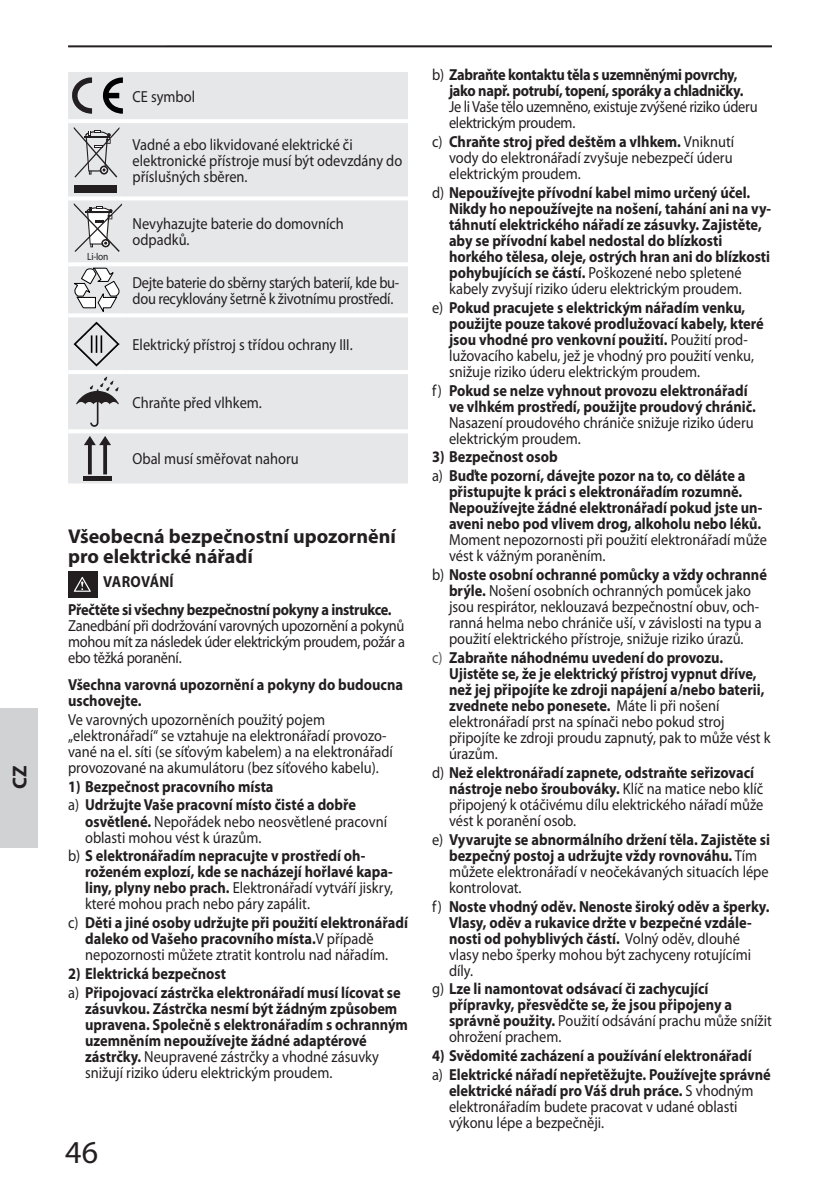
<style>
.page{position:relative;width:840px;height:1191px;background:#fff}
.page>*{position:absolute;margin:0;border:0;box-sizing:border-box;transform-origin:0 0}
.t1{font:32px "Myriad Pro";color:#231f20}
.t2{font:700 20px/20px "Myriad Pro";color:#231f20}
.t3{font:700 16px/16px "Myriad Pro";color:#231f20;scale:.9 1}
.t4{font:16px/16px "Myriad Pro";color:#231f20;scale:.9 1}
.t5{font:16px/16px "Myriad Pro";letter-spacing:-.02em;color:#231f20;scale:.9 1}
.t6{font:700 16px/27.4px "Myriad Pro";letter-spacing:-.02em;color:#231f20;scale:.9 1}
.t7{font:10.4px "Myriad Pro";color:#231f20;scale:.9 1}
.s1{font-weight:400}
.s2{font-weight:700}
.s3{font-weight:400;color:#5a565a}
</style>
<div class="page">
<hr style="left:68px;top:45px;width:703px;height:2px;background:#231f20">
<div style="left:0;top:708px;width:38px;height:138px;background:#d1d2d4"></div>
<div style="left:68px;top:72px;width:340px;height:411px;background:#e6e7e9"></div>
<svg style="left:68px;top:196px;width:59px;height:4px"></svg>
<svg style="left:127px;top:196px;width:281px;height:4px"></svg>
<hr style="left:68px;top:262px;width:59px;height:4px;background:#fff">
<hr style="left:68px;top:313px;width:59px;height:4px;background:#fff">
<hr style="left:127px;top:313px;width:281px;height:4px;background:#fff">
<hr style="left:68px;top:370px;width:59px;height:4px;background:#fff">
<hr style="left:68px;top:429px;width:59px;height:4px;background:#fff">
<hr style="left:127px;top:429px;width:281px;height:4px;background:#fff">
<hr style="left:127px;top:262px;width:281px;height:4px;background:#fff">
<hr style="left:127px;top:370px;width:281px;height:4px;background:#fff">
<hr style="left:68px;top:119px;width:59px;height:4px;background:#fff">
<hr style="left:127px;top:119px;width:281px;height:4px;background:#fff">
<svg style="left:102px;top:77px;width:21px;height:37px"></svg>
<svg style="left:72px;top:77px;width:20px;height:37px"></svg>
<svg style="left:74px;top:127px;width:45px;height:50px;background:#c1c2c3"></svg>
<div style="left:74px;top:185px;width:43px;height:8px;background:#231f20"></div>
<svg style="left:74px;top:203px;width:48px;height:49px"></svg>
<svg style="left:70px;top:267px;width:50px;height:46px"></svg>
<img style="left:74px;top:321px;width:45px;height:45px">
<svg style="left:76px;top:376px;width:43px;height:51px;background:#bebebf"></svg>
<svg style="left:84px;top:436px;width:27px;height:38px"></svg>
<div style="left:83px;top:476px;width:29px;height:5px;background:#231f20"></div>
<div style="left:68px;top:571px;width:30px;height:26px;background:#231f20"></div>
<svg style="left:74px;top:577px;width:17px;height:15px"></svg>
<p class="t2" style="left:9px;top:789px;width:25px;rotate:-90deg">CZ</p>
<p class="t7" style="left:87px;top:250px;width:25px">Li-Ion</p>
<p class="t4" style="left:132px;top:88px;width:71px">CE symbol</p>
<p class="t4" style="left:132px;top:136px;width:301px">Vadné a ebo likvidované elektrické či elektronické přístroje musí být odevzdány do příslušných sběren.</p>
<p class="t4" style="left:132px;top:216px;width:236px">Nevyhazujte baterie do domovních odpadků.</p>
<p class="t5" style="left:132px;top:274px;width:298px">Dejte baterie do sběrny starých baterií, kde bu&shy;dou recyklovány šetrně k životnímu prostředí.</p>
<p class="t4" style="left:132px;top:336px;width:246px">Elektrický přístroj s třídou ochrany III.</p>
<p class="t4" style="left:132px;top:394px;width:145px">Chraňte před vlhkem.</p>
<p class="t4" style="left:132px;top:451px;width:186px">Obal musí směřovat nahoru</p>
<p class="t2" style="left:68px;top:525px;width:329px">Všeobecná bezpečnostní upozornění pro elektrické nářadí</p>
<p class="t6" style="left:68px;top:567px;width:361px;text-indent:35px">VAROVÁNÍ<br>Přečtěte si všechny bezpečnostní pokyny a instrukce.</p>
<p class="t4" style="left:68px;top:617px;width:375px;text-align:justify">Zanedbání při dodržování varovných upozornění a pokynů mohou mít za následek úder elektrickým proudem, požár a ebo těžká poranění.</p>
<p class="t3" style="left:68px;top:676px;width:373px">Všechna varovná upozornění a pokyny do budoucna uschovejte.</p>
<p class="t4" style="left:68px;top:711px;width:362px">Ve varovných upozorněních použitý pojem „elektronářadí“ se vztahuje na elektronářadí provozo&shy;vané na el. síti (se síťovým kabelem) a na elektronářadí provozované na akumulátoru (bez síťového kabelu).</p>
<p class="t3" style="left:68px;top:776px;width:321px;line-height:18.8px">1) Bezpečnost pracovního místa<br><span class="s1">a)</span> Udržujte Vaše pracovní místo čisté a dobře</p>
<p class="t4" style="left:85px;top:813px;width:337px"><span class="s2">osvětlené.</span> Nepořádek nebo neosvětlené pracovní oblasti mohou vést k úrazům.</p>
<p class="t3" style="left:85px;top:847px;width:343px;text-indent:-17px"><span class="s1">b)</span> S elektronářadím nepracujte v prostředí oh&shy;roženém explozí, kde se nacházejí hořlavé kapa&shy;liny, plyny nebo prach. <span class="s1">Elektronářadí vytváří jiskry, které mohou prach nebo páry zapálit.</span></p>
<p class="t3" style="left:85px;top:914px;width:360px;text-indent:-17px"><span class="s1">c)</span> Děti a jiné osoby udržujte při použití elektronářadí daleko od Vašeho pracovního místa.<span class="s1">V případě nepozornosti můžete ztratit kontrolu nad nářadím.</span></p>
<p class="t3" style="left:68px;top:963px;width:371px;line-height:18.8px">2) Elektrická bezpečnost<br><span class="s1">a)</span> Připojovací zástrčka elektronářadí musí lícovat se</p>
<p class="t3" style="left:85px;top:1000px;width:360px">zásuvkou. Zástrčka nesmí být žádným způsobem upravena. Společně s elektronářadím s ochranným uzemněním nepoužívejte žádné adaptérové zástrčky. <span class="s1">Neupravené zástrčky a vhodné zásuvky snižují riziko úderu elektrickým proudem.</span></p>
<h1 class="t1" style="left:65px;top:1132px;width:34px">46</h1>
<p class="t6" style="left:449px;top:66px;width:328px;line-height:16px;text-indent:-17px"><span class="s1">b)</span> Zabraňte kontaktu těla s uzemněnými povrchy, jako např. potrubí, topení, sporáky a chladničky.</p>
<p class="t5" style="left:449px;top:98px;width:344px">Je li Vaše tělo uzemněno, existuje zvýšené riziko úderu elektrickým proudem.</p>
<p class="t4" style="left:449px;top:133px;width:318px;text-align:justify;text-indent:-17px">c) <span class="s2">Chraňte stroj před deštěm a vlhkem.</span> Vniknutí vody do elektronářadí zvyšuje nebezpečí úderu elektrickým proudem.</p>
<p class="t3" style="left:449px;top:184px;width:359px;text-indent:-17px"><span class="s1">d)</span> Nepoužívejte přívodní kabel mimo určený účel.<br>Nikdy ho nepoužívejte na nošení, tahání ani na vy&shy;táhnutí elektrického nářadí ze zásuvky. Zajistěte, aby se přívodní kabel nedostal do blízkosti horkého tělesa, oleje, ostrých hran ani do blízkosti pohybujících se částí. <span class="s1">Poškozené nebo spletené kabely zvyšují riziko úderu elektrickým proudem.</span></p>
<p class="t3" style="left:449px;top:299px;width:351px;text-indent:-17px"><span class="s1">e)</span> Pokud pracujete s elektrickým nářadím venku, použijte pouze takové prodlužovací kabely, které jsou vhodné pro venkovní použití. <span class="s1">Použití prod&shy;lužovacího kabelu, jež je vhodný pro použití venku, snižuje riziko úderu elektrickým proudem.</span></p>
<p class="t3" style="left:449px;top:381px;width:342px;text-indent:-17px"><span class="s1">f)</span> Pokud se nelze vyhnout provozu elektronářadí ve vlhkém prostředí, použijte proudový chránič.</p>
<p class="t4" style="left:449px;top:414px;width:340px">Nasazení proudového chrániče snižuje riziko úderu elektrickým proudem.</p>
<p class="t3" style="left:432px;top:447px;width:349px;line-height:18.8px">3) Bezpečnost osob<br><span class="s1">a)</span> Buďte pozorní, dávejte pozor na to, co děláte a</p>
<p class="t3" style="left:449px;top:483px;width:349px">přistupujte k práci s elektronářadím rozumně.<br>Nepoužívejte žádné elektronářadí pokud jste un&shy;aveni nebo pod vlivem drog, alkoholu nebo léků.</p>
<p class="t4" style="left:449px;top:531px;width:354px">Moment nepozornosti při použití elektronářadí může vést k vážným poraněním.</p>
<p class="t4" style="left:449px;top:566px;width:354px;text-indent:-17px">b) <span class="s2">Noste osobní ochranné pomůcky a vždy ochranné brýle.</span> Nošení osobních ochranných pomůcek jako jsou respirátor, neklouzavá bezpečnostní obuv, och&shy;ranná helma nebo chrániče uší, v závislosti na typu a použití elektrického přístroje, snižuje riziko úrazů.</p>
<p class="t3" style="left:449px;top:649px;width:358px;text-indent:-17px"><span class="s3">c)</span> Zabraňte náhodnému uvedení do provozu.<br>Ujistěte se, že je elektrický přístroj vypnut dříve, než jej připojíte ke zdroji napájení a/nebo baterii, zvednete nebo ponesete. <span class="s1">Máte li při nošení elektronářadí prst na spínači nebo pokud stroj připojíte ke zdroji proudu zapnutý, pak to může vést k úrazům.</span></p>
<p class="t4" style="left:449px;top:764px;width:350px;text-indent:-17px">d) <span class="s2">Než elektronářadí zapnete, odstraňte seřizovací nástroje nebo šroubováky.</span> Klíč na matice nebo klíč připojený k otáčivému dílu elektrického nářadí může vést k poranění osob.</p>
<p class="t3" style="left:449px;top:830px;width:358px;text-indent:-17px"><span class="s1">e)</span> Vyvarujte se abnormálního držení těla. Zajistěte si bezpečný postoj a udržujte vždy rovnováhu. <span class="s1">Tím můžete elektronářadí v neočekávaných situacích lépe kontrolovat.</span></p>
<p class="t3" style="left:449px;top:897px;width:357px;text-indent:-17px"><span class="s1">f)</span> Noste vhodný oděv. Nenoste široký oděv a šperky.<br>Vlasy, oděv a rukavice držte v bezpečné vzdále&shy;nosti od pohyblivých částí. <span class="s1">Volný oděv, dlouhé vlasy nebo šperky mohou být zachyceny rotujícími díly.</span></p>
<p class="t3" style="left:449px;top:980px;width:360px;text-indent:-17px"><span class="s1">g)</span> Lze li namontovat odsávací či zachycující přípravky, přesvědčte se, že jsou připojeny a správně použity. <span class="s1">Použití odsávání prachu může snížit ohrožení prachem.</span></p>
<p class="t3" style="left:432px;top:1046px;width:378px;line-height:18.8px">4) Svědomité zacházení a používání elektronářadí<br><span class="s1">a)</span> Elektrické nářadí nepřetěžujte. Používejte správné</p>
<p class="t4" style="left:449px;top:1082px;width:339px"><span class="s2">elektrické nářadí pro Váš druh práce.</span> S vhodným elektronářadím budete pracovat v udané oblasti výkonu lépe a bezpečněji.</p>
</div>
